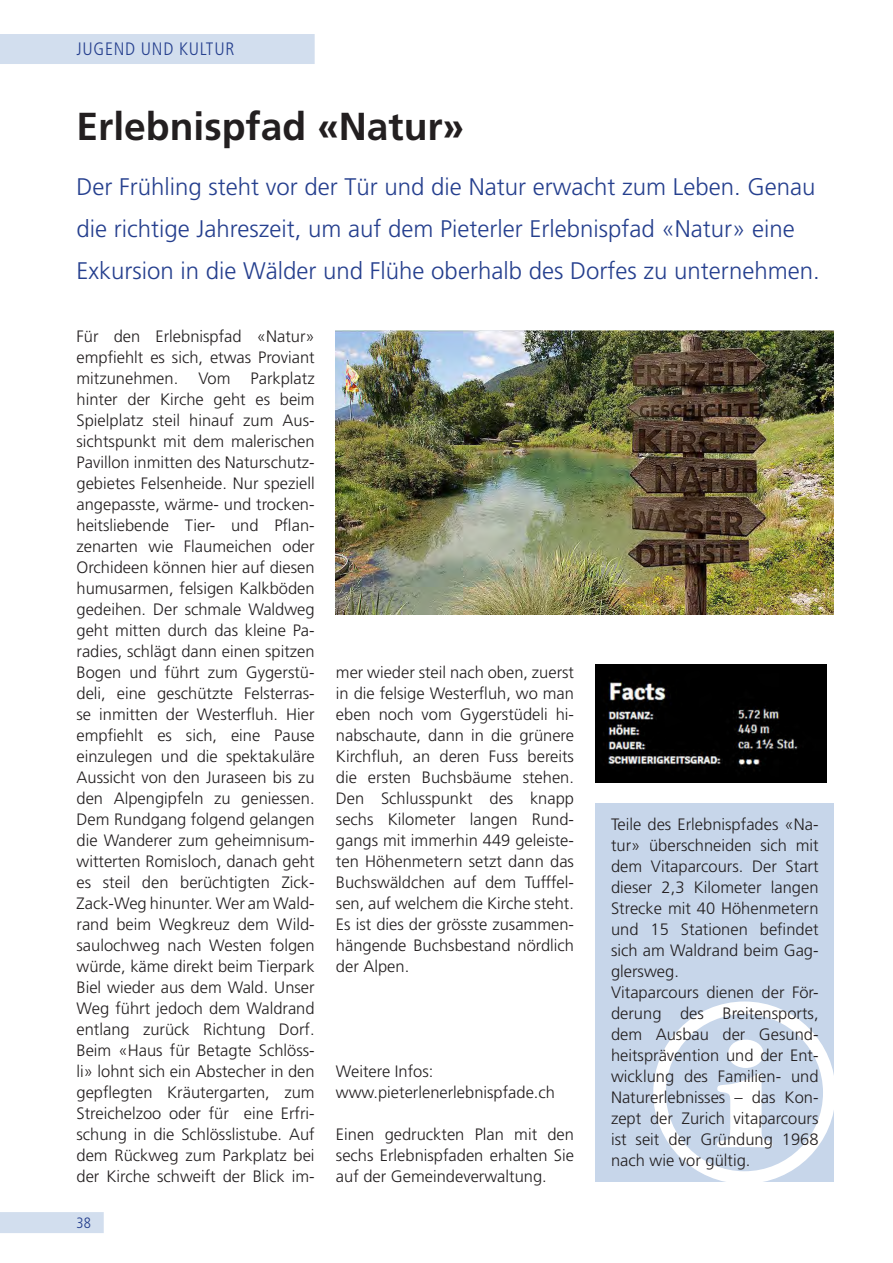
<style>
.page{position:relative;width:893px;height:1263px;background:#fff}
.page>*{position:absolute;margin:0;border:0;box-sizing:border-box;transform-origin:0 0}
.t1{font:700 39px "Frutiger";color:#231f20}
.t2{font:300 24px/42px "Frutiger";color:#253f8e}
.t3{font:300 condensed 18px "Frutiger";letter-spacing:.04em;color:#253f8e}
.t4{font:300 16.5px/21px "Frutiger";color:#231f20;text-align:justify}
.t5{font:300 condensed 15px "Frutiger";color:#253f8e}
</style>
<div class="page">
<div style="left:0;top:1212px;width:104px;height:21px;background:#d2deee"></div>
<div style="left:0;top:34px;width:315px;height:30px;background:#d2deee"></div>
<div style="left:595px;top:804px;width:238px;height:378px;background:#c7d6ea"></div>
<img style="left:336px;top:331px;width:497px;height:284px">
<img style="left:595px;top:665px;width:232px;height:118px">
<div style="left:653px;top:1001px;width:183px;height:183px;border:13px solid #fff;border-radius:50%"></div>
<svg style="left:717px;top:1040px;width:55px;height:107px"></svg>
<p class="t3" style="left:77px;top:38px;width:159px">JUGEND UND KULTUR</p>
<h1 class="t1" style="left:77px;top:103px;width:389px">Erlebnispfad «Natur»</h1>
<h2 class="t2" style="left:77px;top:166px;width:745px">Der Frühling steht vor der Tür und die Natur erwacht zum Leben. Genau die richtige Jahreszeit, um auf dem Pieterler Erlebnispfad «Natur» eine<br>Exkursion in die Wälder und Flühe oberhalb des Dorfes zu unternehmen.</h2>
<p class="t4" style="left:77px;top:326px;width:240px">Für den Erlebnispfad «Natur» empfiehlt es sich, etwas Proviant mitzunehmen. Vom Parkplatz hinter der Kirche geht es beim Spielplatz steil hinauf zum Aus&shy;sichtspunkt mit dem malerischen Pavillon inmitten des Naturschutz&shy;gebietes Felsenheide. Nur speziell angepasste, wärme- und trocken&shy;heitsliebende Tier- und Pflan&shy;zenarten wie Flaumeichen oder Orchideen können hier auf diesen humusarmen, felsigen Kalkböden gedeihen. Der schmale Waldweg geht mitten durch das kleine Pa&shy;radies, schlägt dann einen spitzen Bogen und führt zum Gygerstü&shy;deli, eine geschützte Felsterras&shy;se inmitten der Westerfluh. Hier empfiehlt es sich, eine Pause einzulegen und die spektakuläre Aussicht von den Juraseen bis zu den Alpengipfeln zu geniessen.<br>Dem Rundgang folgend gelangen die Wanderer zum geheimnisum&shy;witterten Romisloch, danach geht es steil den berüchtigten Zick-Zack-Weg hinunter. Wer am Wald&shy;rand beim Wegkreuz dem Wild&shy;saulochweg nach Westen folgen würde, käme direkt beim Tierpark Biel wieder aus dem Wald. Unser Weg führt jedoch dem Waldrand entlang zurück Richtung Dorf.<br>Beim «Haus für Betagte Schlöss&shy;li» lohnt sich ein Abstecher in den gepflegten Kräutergarten, zum Streichelzoo oder für eine Erfri&shy;schung in die Schlösslistube. Auf dem Rückweg zum Parkplatz bei der Kirche schweift der Blick im-</p>
<p class="t5" style="left:77px;top:1214px;width:16px">38</p>
<p class="t4" style="left:336px;top:662px;width:240px">mer wieder steil nach oben, zuerst in die felsige Westerfluh, wo man eben noch vom Gygerstüdeli hi&shy;nabschaute, dann in die grünere Kirchfluh, an deren Fuss bereits die ersten Buchsbäume stehen.<br>Den Schlusspunkt des knapp sechs Kilometer langen Rund&shy;gangs mit immerhin 449 geleiste&shy;ten Höhenmetern setzt dann das Buchswäldchen auf dem Tufffel&shy;sen, auf welchem die Kirche steht.<br>Es ist dies der grösste zusammen&shy;hängende Buchsbestand nördlich der Alpen.</p>
<p class="t4" style="left:336px;top:1061px;width:221px">Weitere Infos: www.pieterlenerlebnispfade.ch</p>
<p class="t4" style="left:336px;top:1124px;width:240px">Einen gedruckten Plan mit den sechs Erlebnispfaden erhalten Sie auf der Gemeindeverwaltung.</p>
<p class="t4" style="left:611px;top:814px;width:209px;text-align:left">Teile des Erlebnispfades «Na&shy;tur» überschneiden sich mit dem Vitaparcours. Der Start dieser 2,3 Kilometer langen<br>Strecke mit 40 Höhenmetern und 15 Stationen befindet sich am Waldrand beim Gag&shy;glersweg.<br>Vitaparcours dienen der För&shy;derung des Breitensports, dem Ausbau der Gesund&shy;heitsprävention und der Ent&shy;wicklung des Familien- und<br>Naturerlebnisses – das Kon&shy;zept der Zurich vitaparcours ist seit der Gründung 1968 nach wie vor gültig.</p>
</div>
